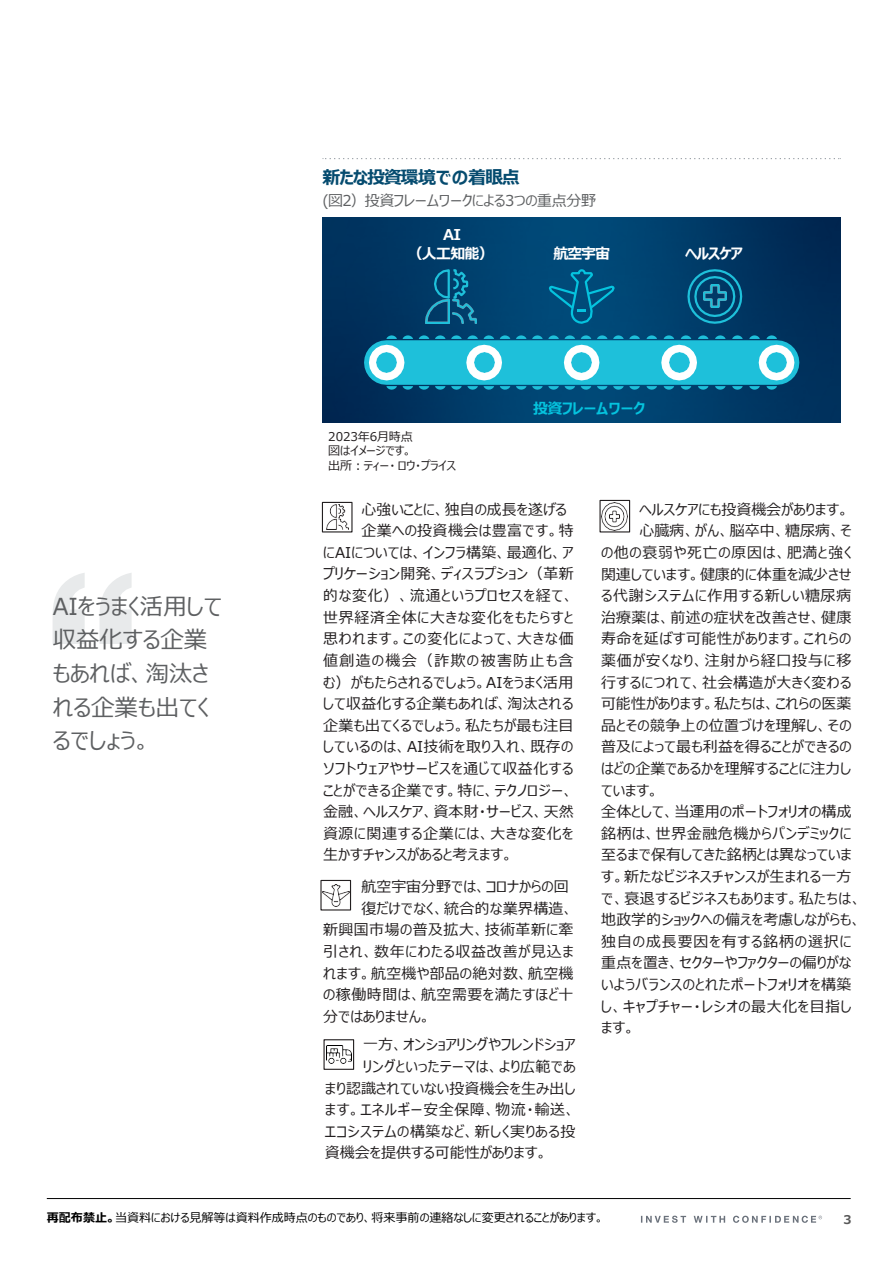
<style>
.page{position:relative;width:893px;height:1263px;background:#fff}
.page>*{position:absolute;margin:0;border:0;box-sizing:border-box;transform-origin:0 0}
.t1{font:23.4px/33.6px "Meiryo UI";color:#5e6062}
.t2{font:700 18px "Meiryo UI";letter-spacing:-.06em;color:#054b6f}
.t3{font:15px "Meiryo UI";letter-spacing:.025em;color:#231f20}
.t4{font:15px "Meiryo UI";color:#231f20}
.t5{font:15px "Meiryo UI";letter-spacing:.05em;color:#231f20}
.t6{font:15px "Meiryo UI";letter-spacing:.06em;color:#231f20}
.t7{font:15px "Meiryo UI";letter-spacing:-.025em;color:#5e6062}
.t8{font:15px "Meiryo UI";letter-spacing:.055em;color:#231f20}
.t9{font:15px "Meiryo UI";letter-spacing:.045em;color:#231f20}
.t10{font:700 15px/18.8px "Meiryo UI";letter-spacing:-.055em;color:#fff;text-align:center}
.t11{font:15px "Meiryo UI";letter-spacing:.095em;color:#231f20}
.t12{font:700 15px "Meiryo UI";letter-spacing:-.025em;color:#05c3de}
.t13{font:12px "Meiryo UI";color:#000}
.t14{font:12px/14.4px "Meiryo UI";letter-spacing:-.015em;color:#231f20}
.t15{font:700 12px "Meiryo UI";color:#595959}
.s1{font-weight:700}
</style>
<div class="page">
<hr style="left:47px;top:1198px;width:803px;height:1px;background:#000">
<svg style="left:641px;top:1216px;width:181px;height:7px"></svg>
<div style="left:322px;top:502px;width:30px;height:30px;border:1px solid #231f20"></div>
<img style="left:326px;top:505px;width:22px;height:24px">
<div style="left:320px;top:880px;width:31px;height:30px;border:1px solid #231f20"></div>
<img style="left:322px;top:884px;width:27px;height:22px">
<div style="left:323px;top:1039px;width:31px;height:31px;border:1px solid #231f20"></div>
<img style="left:326px;top:1045px;width:25px;height:19px">
<div style="left:599px;top:500px;width:31px;height:32px;border:1px solid #231f20"></div>
<img style="left:602px;top:502px;width:26px;height:28px">
<svg style="left:322px;top:158px;width:519px;height:1px"></svg>
<img style="left:322px;top:217px;width:519px;height:206px">
<svg style="left:364px;top:335px;width:435px;height:55px;background:#38b3cd"></svg>
<img style="left:766px;top:353px;width:20px;height:19px">
<img style="left:426px;top:300px;width:24px;height:24px">
<svg style="left:433px;top:268px;width:36px;height:32px"></svg>
<img style="left:452px;top:300px;width:24px;height:24px">
<svg style="left:547px;top:268px;width:69px;height:57px;background:#005b87"></svg>
<svg style="left:686px;top:268px;width:57px;height:57px;background:#075982"></svg>
<img style="left:703px;top:285px;width:23px;height:23px">
<svg style="left:53px;top:573px;width:32px;height:71px"></svg>
<svg style="left:99px;top:573px;width:33px;height:71px"></svg>
<p class="t2" style="left:322px;top:165px;width:199px">新たな投資環境での着眼点</p>
<p class="t7" style="left:322px;top:190px;width:275px">(図2）投資フレームワークによる3つの重点分野</p>
<p class="t10" style="left:408px;top:226px;width:88px">AI<br>（人工知能）</p>
<p class="t10" style="left:553px;top:245px;width:58px">航空宇宙</p>
<p class="t10" style="left:685px;top:245px;width:59px">ヘルスケア</p>
<h1 class="t1" style="left:53px;top:591px;width:171px">AIをうまく活用して収益化する企業もあれば、淘汰される企業も出てくるでしょう。</h1>
<p class="t14" style="left:328px;top:430px;width:129px">2023年6月時点<br>図はイメージです。<br>出所：ティー・ロウ・プライス</p>
<p class="t12" style="left:533px;top:398px;width:114px">投資フレームワーク</p>
<p class="t4" style="left:361px;top:499px;width:207px">心強いことに、独自の成長を遂げる</p>
<p class="t3" style="left:361px;top:520px;width:214px">企業への投資機会は豊富です。特</p>
<p class="t3" style="left:323px;top:542px;width:252px">にAIについては、インフラ構築、最適化、ア</p>
<p class="t3" style="left:323px;top:564px;width:252px">プリケーション開発、ディスラプション（革新</p>
<p class="t5" style="left:323px;top:585px;width:252px">的な変化）、流通というプロセスを経て、</p>
<p class="t8" style="left:323px;top:607px;width:252px">世界経済全体に大きな変化をもたらすと</p>
<p class="t6" style="left:323px;top:628px;width:252px">思われます。この変化によって、大きな価</p>
<p class="t11" style="left:323px;top:650px;width:252px">値創造の機会（詐欺の被害防止も含</p>
<p class="t3" style="left:323px;top:672px;width:252px">む）がもたらされるでしょう。AIをうまく活用</p>
<p class="t3" style="left:323px;top:693px;width:252px">して収益化する企業もあれば、淘汰される</p>
<p class="t3" style="left:323px;top:715px;width:252px">企業も出てくるでしょう。私たちが最も注目</p>
<p class="t3" style="left:323px;top:736px;width:252px">しているのは、AI技術を取り入れ、既存の</p>
<p class="t3" style="left:323px;top:758px;width:252px">ソフトウェアやサービスを通じて収益化する</p>
<p class="t3" style="left:323px;top:780px;width:252px">ことができる企業です。特に、テクノロジー、</p>
<p class="t3" style="left:323px;top:801px;width:252px">金融、ヘルスケア、資本財・サービス、天然</p>
<p class="t3" style="left:323px;top:823px;width:252px">資源に関連する企業には、大きな変化を</p>
<p class="t4" style="left:323px;top:844px;width:191px">生かすチャンスがあると考えます。</p>
<p class="t4" style="left:361px;top:876px;width:209px">航空宇宙分野では、コロナからの回</p>
<p class="t3" style="left:361px;top:898px;width:214px">復だけでなく、統合的な業界構造、</p>
<p class="t3" style="left:323px;top:919px;width:252px">新興国市場の普及拡大、技術革新に牽</p>
<p class="t9" style="left:323px;top:941px;width:252px">引され、数年にわたる収益改善が見込ま</p>
<p class="t3" style="left:323px;top:963px;width:252px">れます。航空機や部品の絶対数、航空機</p>
<p class="t3" style="left:323px;top:984px;width:252px">の稼働時間は、航空需要を満たすほど十</p>
<p class="t4" style="left:323px;top:1006px;width:109px">分ではありません。</p>
<p class="t4" style="left:363px;top:1034px;width:213px">一方、オンショアリングやフレンドショア</p>
<p class="t3" style="left:363px;top:1056px;width:214px">リングといったテーマは、より広範であ</p>
<p class="t3" style="left:325px;top:1078px;width:252px">まり認識されていない投資機会を生み出し</p>
<p class="t3" style="left:325px;top:1099px;width:252px">ます。エネルギー安全保障、物流・輸送、</p>
<p class="t3" style="left:325px;top:1121px;width:252px">エコシステムの構築など、新しく実りある投</p>
<p class="t4" style="left:325px;top:1142px;width:224px">資機会を提供する可能性があります。</p>
<p class="t4" style="left:639px;top:499px;width:211px">ヘルスケアにも投資機会があります。</p>
<p class="t3" style="left:639px;top:520px;width:214px">心臓病、がん、脳卒中、糖尿病、そ</p>
<p class="t5" style="left:601px;top:542px;width:252px">の他の衰弱や死亡の原因は、肥満と強く</p>
<p class="t4" style="left:601px;top:564px;width:252px">関連しています。健康的に体重を減少させ</p>
<p class="t5" style="left:601px;top:585px;width:252px">る代謝システムに作用する新しい糖尿病</p>
<p class="t3" style="left:601px;top:607px;width:252px">治療薬は、前述の症状を改善させ、健康</p>
<p class="t3" style="left:601px;top:628px;width:252px">寿命を延ばす可能性があります。これらの</p>
<p class="t6" style="left:601px;top:650px;width:252px">薬価が安くなり、注射から経口投与に移</p>
<p class="t3" style="left:601px;top:672px;width:252px">行するにつれて、社会構造が大きく変わる</p>
<p class="t4" style="left:601px;top:693px;width:252px">可能性があります。私たちは、これらの医薬</p>
<p class="t3" style="left:601px;top:715px;width:252px">品とその競争上の位置づけを理解し、その</p>
<p class="t3" style="left:601px;top:736px;width:252px">普及によって最も利益を得ることができるの</p>
<p class="t4" style="left:601px;top:758px;width:252px">はどの企業であるかを理解することに注力し</p>
<p class="t3" style="left:601px;top:780px;width:59px">ています。</p>
<p class="t3" style="left:601px;top:801px;width:252px">全体として、当運用のポートフォリオの構成</p>
<p class="t3" style="left:601px;top:823px;width:252px">銘柄は、世界金融危機からパンデミックに</p>
<p class="t4" style="left:601px;top:844px;width:252px">至るまで保有してきた銘柄とは異なっていま</p>
<p class="t3" style="left:601px;top:866px;width:252px">す。新たなビジネスチャンスが生まれる一方</p>
<p class="t3" style="left:601px;top:888px;width:262px">で、衰退するビジネスもあります。私たちは、</p>
<p class="t3" style="left:601px;top:909px;width:262px">地政学的ショックへの備えを考慮しながらも、</p>
<p class="t6" style="left:601px;top:931px;width:252px">独自の成長要因を有する銘柄の選択に</p>
<p class="t3" style="left:601px;top:952px;width:252px">重点を置き、セクターやファクターの偏りがな</p>
<p class="t3" style="left:601px;top:974px;width:252px">いようバランスのとれたポートフォリオを構築</p>
<p class="t3" style="left:601px;top:996px;width:252px">し、キャプチャー・レシオの最大化を目指し</p>
<p class="t3" style="left:601px;top:1017px;width:35px">ます。</p>
<p class="t13" style="left:47px;top:1209px;width:558px"><span class="s1">再配布禁止。</span>当資料における見解等は資料作成時点のものであり、将来事前の連絡なしに変更されることがあります。</p>
<p class="t15" style="left:843px;top:1211px;width:10px">3</p>
</div>
